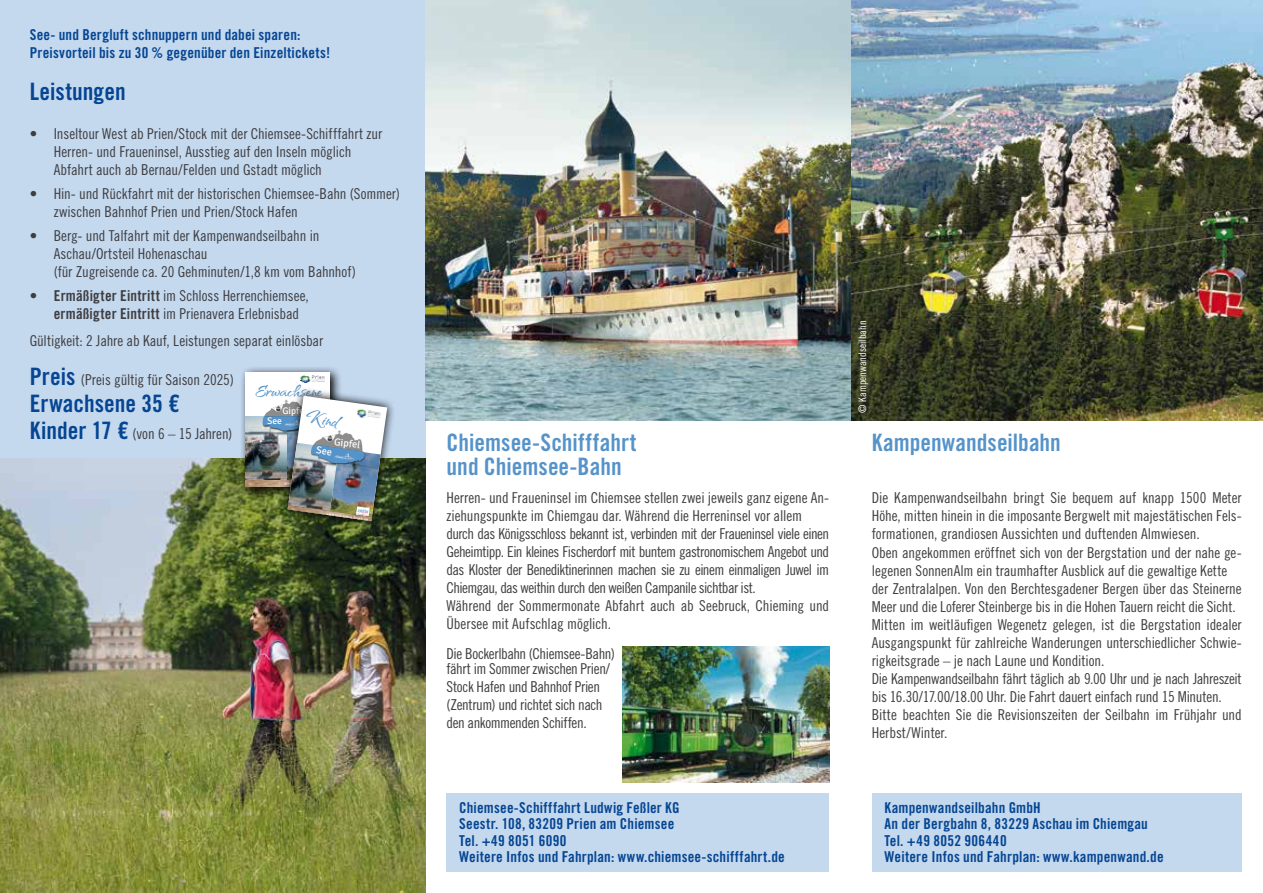
<style>
.page{position:relative;width:1263px;height:893px;background:#fff}
.page>*{position:absolute;margin:0;border:0;box-sizing:border-box;transform-origin:0 0}
.t1{font:24px/24px "Trade Gothic LT Std Bd Cn 20";color:#5693c9}
.t2{font:24px "Trade Gothic LT Std Bd Cn 20";letter-spacing:.005em;color:#054592}
.t3{font:700 23.4px "Qwitcher Grypen";color:#5693c9}
.t4{font:700 21.3px "Qwitcher Grypen";color:#5693c9}
.t5{font:15px/18.1px "Trade Gothic LT Std Cn 18";letter-spacing:-.01em;color:#3e3d40}
.t6{font:15px/18px "Trade Gothic LT Std Cn 18";letter-spacing:-.03em;color:#3e3d40}
.t7{font:15px/16.5px "Trade Gothic LT Std Bd Cn 20";letter-spacing:.01em;color:#054592}
.t8{font:10.5px "Trade Gothic LT Std Cn 18";color:#fff}
.t9{font:10.35px "Signika";color:#fff}
.t10{font:9.6px "Signika";color:#fff}
.t11{font:4.65px "Trade Gothic LT Std Bd Cn 20";color:#fff}
.s1{font-family:"Trade Gothic LT Std Bd Cn 20"}
.s2{font-family:"Trade Gothic LT Std Bd Cn 20";font-size:24px;color:#054592}
</style>
<div class="page">
<div style="left:0;top:0;width:425px;height:458px;background:#c4d8ee"></div>
<div style="left:872px;top:793px;width:370px;height:79px;background:#c4d8ee"></div>
<img style="left:425px;top:0;width:838px;height:421px">
<div style="left:446px;top:793px;width:383px;height:79px;background:#c4d8ee"></div>
<img style="left:623px;top:647px;width:206px;height:135px">
<img style="left:0;top:458px;width:425px;height:435px">
<svg style="left:239px;top:367px;width:101px;height:132px"></svg>
<div style="left:245px;top:372px;width:85px;height:115px;background:#fff"></div>
<img style="left:245px;top:417px;width:17px;height:63px">
<img style="left:301px;top:375px;width:23px;height:8px">
<img style="left:245px;top:480px;width:17px;height:7px">
<svg style="left:279px;top:387px;width:117px;height:143px"></svg>
<img style="left:262px;top:396px;width:125px;height:125px">
<p class="t7" style="left:30px;top:25px;width:302px;line-height:18px">See- und Bergluft schnuppern und dabei sparen:<br>Preisvorteil bis zu 30 % gegenüber den Einzeltickets!</p>
<h1 class="t2" style="left:30px;top:76px;width:98px">Leistungen</h1>
<p class="t5" style="left:54px;top:124px;width:330px;text-indent:-24px">• Inseltour West ab Prien/Stock mit der Chiemsee-Schifffahrt zur<br>Herren- und Fraueninsel, Ausstieg auf den Inseln möglich<br>Abfahrt auch ab Bernau/Felden und Gstadt möglich</p>
<p class="t5" style="left:54px;top:184px;width:348px;text-indent:-24px">• Hin- und Rückfahrt mit der historischen Chiemsee-Bahn (Sommer) zwischen Bahnhof Prien und Prien/Stock Hafen</p>
<p class="t5" style="left:54px;top:226px;width:304px;text-indent:-24px">• Berg- und Talfahrt mit der Kampenwandseilbahn in<br>Aschau/Ortsteil Hohenaschau<br>(für Zugreisende ca. 20 Gehminuten/1,8 km vom Bahnhof)</p>
<p class="t5" style="left:54px;top:286px;width:257px;text-indent:-24px">• <span class="s1">Ermäßigter Eintritt</span> im Schloss Herrenchiemsee, <span class="s1">ermäßigter Eintritt</span> im Prienavera Erlebnisbad</p>
<p class="t5" style="left:30px;top:331px;width:295px">Gültigkeit: 2 Jahre ab Kauf, Leistungen separat einlösbar</p>
<p class="t5" style="left:30px;top:370px;width:206px"><span class="s2">Preis</span> (Preis gültig für Saison 2025)</p>
<h1 class="t2" style="left:30px;top:388px;width:152px">Erwachsene 35 €</h1>
<p class="t5" style="left:30px;top:424px;width:204px"><span class="s2">Kinder 17 €</span> (von 6 – 15 Jahren)</p>
<h3 class="t4" style="left:256px;top:379px;width:68px">Erwachsene</h3>
<p class="t10" style="left:282px;top:405px;width:26px">Gipfel</p>
<p class="t10" style="left:267px;top:416px;width:16px">See</p>
<h2 class="t3" style="left:308px;top:403px;width:34px;rotate:8deg">Kind</h2>
<p class="t9" style="left:335px;top:436px;width:28px;rotate:8deg">Gipfel</p>
<p class="t11" style="left:327px;top:511px;width:43px;rotate:8deg">www.tourismus.prien.de</p>
<h1 class="t1" style="left:447px;top:430px;width:191px">Chiemsee-Schifffahrt und Chiemsee-Bahn</h1>
<p class="t6" style="left:446px;top:488px;width:384px">Herren- und Fraueninsel im Chiemsee stellen zwei jeweils ganz eigene An&shy;ziehungspunkte im Chiemgau dar. Während die Herreninsel vor allem durch das Königsschloss bekannt ist, verbinden mit der Fraueninsel viele einen Geheimtipp. Ein kleines Fischerdorf mit buntem gastronomischem Angebot und das Kloster der Benediktinerinnen machen sie zu einem einmaligen Juwel im Chiemgau, das weithin durch den weißen Campanile sichtbar ist.<br>Während der Sommermonate Abfahrt auch ab Seebruck, Chieming und Übersee mit Aufschlag möglich.</p>
<p class="t5" style="left:446px;top:646px;width:170px;line-height:15px">Die Bockerlbahn (Chiemsee-Bahn) fährt im Sommer zwischen Prien/</p>
<p class="t5" style="left:446px;top:677px;width:158px">Stock Hafen und Bahnhof Prien (Zentrum) und richtet sich nach den ankommenden Schiffen.</p>
<p class="t7" style="left:459px;top:799px;width:327px">Chiemsee-Schifffahrt Ludwig Feßler KG<br>Seestr. 108, 83209 Prien am Chiemsee<br>Tel. +49 8051 6090<br>Weitere Infos und Fahrplan: www.chiemsee-schifffahrt.de</p>
<p class="t8" style="left:856px;top:412px;width:93px;rotate:-90deg">© Kampenwandseilbahn</p>
<h1 class="t1" style="left:872px;top:430px;width:191px">Kampenwandseilbahn</h1>
<p class="t5" style="left:872px;top:488px;width:371px">Die Kampenwandseilbahn bringt Sie bequem auf knapp 1500 Meter Höhe, mitten hinein in die imposante Bergwelt mit majestätischen Fels&shy;formationen, grandiosen Aussichten und duftenden Almwiesen.<br>Oben angekommen eröffnet sich von der Bergstation und der nahe ge&shy;legenen SonnenAlm ein traumhafter Ausblick auf die gewaltige Kette der Zentralalpen. Von den Berchtesgadener Bergen über das Steinerne Meer und die Loferer Steinberge bis in die Hohen Tauern reicht die Sicht.<br>Mitten im weitläufigen Wegenetz gelegen, ist die Bergstation idealer Ausgangspunkt für zahlreiche Wanderungen unterschiedlicher Schwie&shy;rigkeitsgrade – je nach Laune und Kondition.<br>Die Kampenwandseilbahn fährt täglich ab 9.00 Uhr und je nach Jahreszeit bis 16.30/17.00/18.00 Uhr. Die Fahrt dauert einfach rund 15 Minuten.<br>Bitte beachten Sie die Revisionszeiten der Seilbahn im Frühjahr und Herbst/Winter.</p>
<p class="t7" style="left:884px;top:799px;width:281px">Kampenwandseilbahn GmbH<br>An der Bergbahn 8, 83229 Aschau im Chiemgau Tel. +49 8052 906440<br>Weitere Infos und Fahrplan: www.kampenwand.de</p>
</div>
